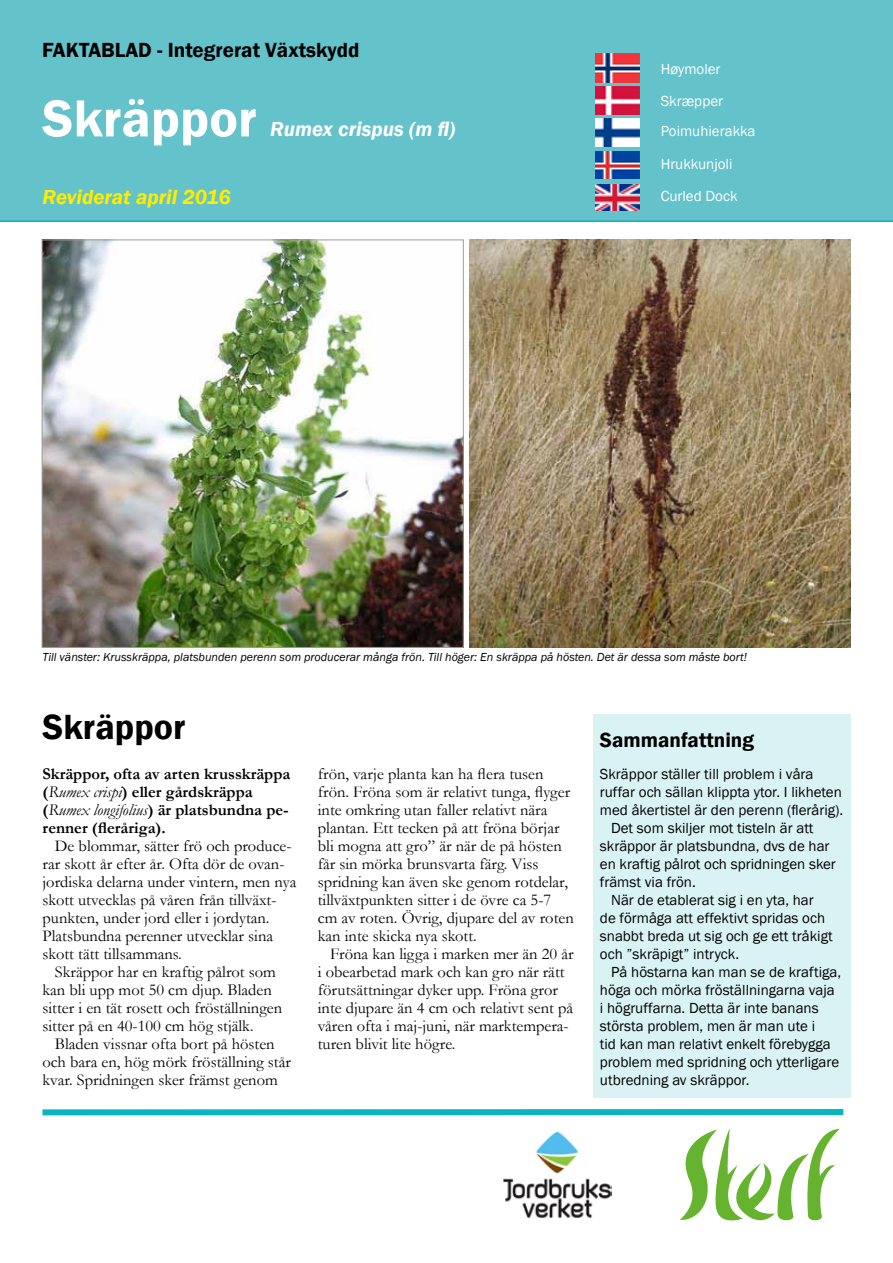
<style>
.page{position:relative;width:893px;height:1263px;background:#fff}
.page>*{position:absolute;margin:0;border:0;box-sizing:border-box;transform-origin:0 0}
.t1{font:600 54px "Franklin Gothic";color:#fff}
.t2{font:600 36px "Franklin Gothic";color:#000}
.t3{font:600 21px "Franklin Gothic";color:#000}
.t4{font:italic 600 21px "Franklin Gothic";color:#ffed00}
.t5{font:italic 600 21px "Franklin Gothic";color:#fff}
.t6{font:16.5px/18px "Garamond";color:#000}
.t7{font:700 16.5px/18px "Garamond";color:#000}
.t8{font:15px "Franklin Gothic";color:#000}
.t9{font:15px/31.3px "Franklin Gothic";color:#fff}
.t10{font:italic 12px "Franklin Gothic";color:#000}
.s1{font-weight:400;font-style:italic}
</style>
<div class="page">
<div style="left:593px;top:714px;width:257px;height:383px;background:#d9f3f5"></div>
<div style="left:0;top:0;width:893px;height:222px;background:#64c2cb"></div>
<img style="left:503px;top:1131px;width:108px;height:88px">
<svg style="left:680px;top:1128px;width:159px;height:92px"></svg>
<div style="left:43px;top:1109px;width:800px;height:6px;background:#08b5c0"></div>
<img style="left:595px;top:54px;width:45px;height:29px">
<img style="left:595px;top:87px;width:45px;height:28px">
<img style="left:595px;top:119px;width:45px;height:27px">
<img style="left:595px;top:151px;width:45px;height:27px">
<img style="left:595px;top:185px;width:45px;height:26px">
<img style="left:44px;top:242px;width:417px;height:404px">
<img style="left:469px;top:240px;width:381px;height:408px">
<p class="t3" style="left:42px;top:37px;width:319px">Faktablad - Integrerat Växtskydd</p>
<h1 class="t1" style="left:42px;top:85px;width:216px">Skräppor</h1>
<p class="t5" style="left:270px;top:116px;width:187px">Rumex crispus (m fl)</p>
<p class="t4" style="left:43px;top:183px;width:190px">Reviderat april 2016</p>
<p class="t9" style="left:661px;top:54px;width:64px">Høymoler<br>Skræpper</p>
<p class="t9" style="left:661px;top:115px;width:96px;line-height:32.8px">Poimuhierakka<br>Hrukkunjoli</p>
<p class="t9" style="left:661px;top:181px;width:78px">Curled Dock</p>
<p class="t10" style="left:43px;top:649px;width:706px">Till vänster: Krusskräppa, platsbunden perenn som producerar många frön. Till höger: En skräppa på hösten. Det är dessa som måste bort!</p>
<h2 class="t2" style="left:43px;top:705px;width:145px">Skräppor</h2>
<p class="t7" style="left:43px;top:765px;width:249px">Skräppor, ofta av arten krusskräppa (<span class="s1">Rumex crispi</span>) eller gårdskräppa (<span class="s1">Rumex longifolius</span>) är platsbundna pe&shy;renner (fleråriga).</p>
<p class="t6" style="left:43px;top:837px;width:255px;text-indent:12px">De blommar, sätter frö och produce&shy;rar skott år efter år. Ofta dör de ovan&shy;jordiska delarna under vintern, men nya skott utvecklas på våren från tillväxt&shy;punkten, under jord eller i jordytan.<br>Platsbundna perenner utvecklar sina skott tätt tillsammans.</p>
<p class="t6" style="left:43px;top:963px;width:241px;text-indent:12px">Skräppor har en kraftig pålrot som kan bli upp mot 50 cm djup. Bladen sitter i en tät rosett och fröställningen sitter på en 40-100 cm hög stjälk.</p>
<p class="t6" style="left:43px;top:1035px;width:250px;text-indent:12px">Bladen vissnar ofta bort på hösten och bara en, hög mörk fröställning står kvar. Spridningen sker främst genom</p>
<p class="t6" style="left:318px;top:765px;width:257px">frön, varje planta kan ha flera tusen frön. Fröna som är relativt tunga, flyger inte omkring utan faller relativt nära plantan. Ett tecken på att fröna börjar bli mogna att gro” är när de på hösten får sin mörka brunsvarta färg. Viss spridning kan även ske genom rotdelar, tillväxtpunkten sitter i de övre ca 5-7 cm av roten. Övrig, djupare del av roten kan inte skicka nya skott.</p>
<p class="t6" style="left:318px;top:945px;width:257px;text-indent:12px">Fröna kan ligga i marken mer än 20 år i obearbetad mark och kan gro när rätt förutsättningar dyker upp. Fröna gror inte djupare än 4 cm och relativt sent på våren ofta i maj-juni, när marktempera&shy;turen blivit lite högre.</p>
<p class="t3" style="left:600px;top:727px;width:156px">Sammanfattning</p>
<p class="t8" style="left:600px;top:765px;width:215px">Skräppor ställer till problem i våra</p>
<p class="t8" style="left:600px;top:783px;width:243px">ruffar och sällan klippta ytor. I likheten</p>
<p class="t8" style="left:600px;top:801px;width:245px">med åkertistel är den perenn (flerårig).</p>
<p class="t8" style="left:611px;top:819px;width:204px">Det som skiljer mot tisteln är att</p>
<p class="t8" style="left:600px;top:837px;width:231px">skräppor är platsbundna, dvs de har</p>
<p class="t8" style="left:600px;top:855px;width:238px">en kraftig pålrot och spridningen sker</p>
<p class="t8" style="left:600px;top:873px;width:97px">främst via frön.</p>
<p class="t8" style="left:611px;top:891px;width:204px">När de etablerat sig i en yta, har</p>
<p class="t8" style="left:600px;top:909px;width:227px">de förmåga att effektivt spridas och</p>
<p class="t8" style="left:600px;top:927px;width:234px">snabbt breda ut sig och ge ett tråkigt</p>
<p class="t8" style="left:600px;top:945px;width:141px">och ”skräpigt” intryck.</p>
<p class="t8" style="left:611px;top:963px;width:232px">På höstarna kan man se de kraftiga,</p>
<p class="t8" style="left:600px;top:981px;width:236px">höga och mörka fröställningarna vaja</p>
<p class="t8" style="left:600px;top:999px;width:220px">i högruffarna. Detta är inte banans</p>
<p class="t8" style="left:600px;top:1017px;width:217px">största problem, men är man ute i</p>
<p class="t8" style="left:600px;top:1035px;width:232px">tid kan man relativt enkelt förebygga</p>
<p class="t8" style="left:600px;top:1053px;width:241px">problem med spridning och ytterligare</p>
<p class="t8" style="left:600px;top:1071px;width:151px">utbredning av skräppor.</p>
</div>
